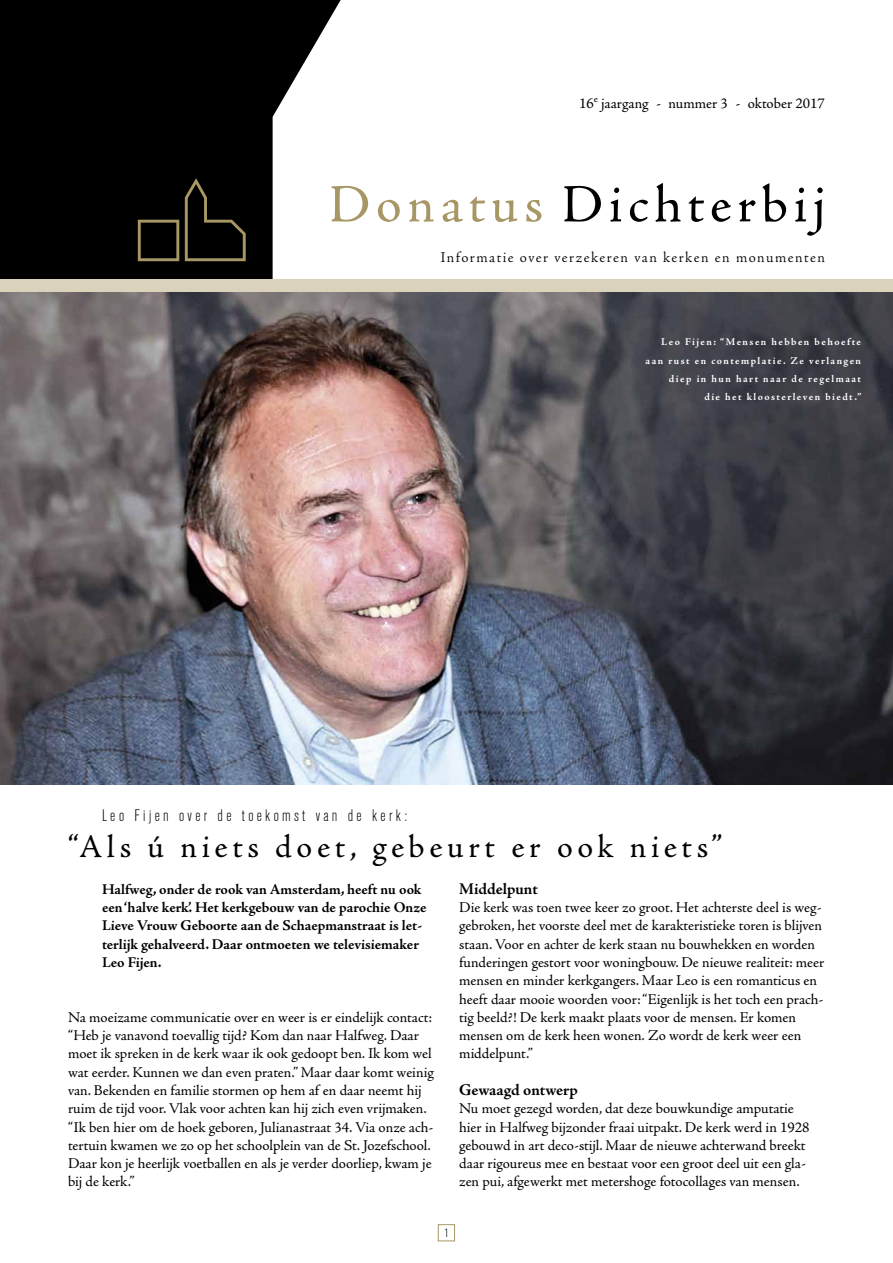
<style>
.page{position:relative;width:893px;height:1263px;background:#fff}
.page>*{position:absolute;margin:0;border:0;box-sizing:border-box;transform-origin:0 0}
.t1{font:54px "Adobe Jenson Pro";letter-spacing:.105em;color:#000}
.t2{font:33px "Adobe Jenson Pro";letter-spacing:.14em;color:#000}
.t3{font:300 condensed 16.5px "Akzidenz Grotesk BE";letter-spacing:.2em;color:#000}
.t4{font:700 16.5px "Adobe Jenson Pro";letter-spacing:-.005em;color:#000}
.t5{font:15px/18.3px "Adobe Jenson Pro";color:#000}
.t6{font:700 15px/18.3px "Adobe Jenson Pro";letter-spacing:-.005em;color:#000}
.t7{font:300 15px "Adobe Jenson Pro";letter-spacing:.095em;color:#000}
.t8{font:300 condensed 12px "Akzidenz Grotesk BE";color:#000}
.t9{font:700 10.5px/18.3px "Adobe Jenson Pro";letter-spacing:.135em;color:#fff;text-align:right}
.s1{color:#a79765}
</style>
<div class="page">
<div style="left:438px;top:1224px;width:17px;height:17px;border:1px solid #a79765"></div>
<img style="left:0;top:292px;width:893px;height:492px">
<svg style="left:0;top:0;width:341px;height:280px;fill:#000"></svg>
<svg style="left:185px;top:178px;width:61px;height:83px;background:#17150e"></svg>
<svg style="left:138px;top:220px;width:41px;height:41px;background:#282418"></svg>
<div style="left:0;top:280px;width:893px;height:12px;background:#dad2bb"></div>
<p class="t5" style="left:579px;top:94px;width:247px">16<sup>e</sup> jaargang - nummer 3 - oktober 2017</p>
<h1 class="t1" style="left:329px;top:174px;width:498px"><span class="s1">Donatus</span> Dichterbij</h1>
<p class="t7" style="left:440px;top:248px;width:386px">Informatie over verzekeren van kerken en monumenten</p>
<p class="t3" style="left:102px;top:806px;width:307px">Leo Fijen over de toekomst van de kerk:</p>
<p class="t9" style="left:646px;top:333px;width:217px">Leo Fijen: “Mensen hebben behoefte aan rust en contemplatie. Ze verlangen diep in hun hart naar de regelmaat<br>die het kloosterleven biedt.”</p>
<h2 class="t2" style="left:68px;top:828px;width:656px">“Als ú niets doet, gebeurt er ook niets”</h2>
<p class="t6" style="left:102px;top:880px;width:326px">Halfweg, onder de rook van Amsterdam, heeft nu ook een ‘halve kerk’. Het kerkgebouw van de parochie Onze Lieve Vrouw Geboorte aan de Schaepmanstraat is let&shy;terlijk gehalveerd. Daar ontmoeten we televisiemaker Leo Fijen.</p>
<p class="t5" style="left:68px;top:1008px;width:367px">Na moeizame communicatie over en weer is er eindelijk contact: “Heb je vanavond toevallig tijd? Kom dan naar Halfweg. Daar moet ik spreken in de kerk waar ik ook gedoopt ben. Ik kom wel wat eerder. Kunnen we dan even praten.” Maar daar komt weinig van. Bekenden en familie stormen op hem af en daar neemt hij ruim de tijd voor. Vlak voor achten kan hij zich even vrijmaken. “Ik ben hier om de hoek geboren, Julianastraat 34. Via onze ach&shy;tertuin kwamen we zo op het schoolplein van de St. Jozefschool.<br>Daar kon je heerlijk voetballen en als je verder doorliep, kwam je bij de kerk.”</p>
<p class="t4" style="left:459px;top:879px;width:80px">Middelpunt</p>
<p class="t5" style="left:459px;top:898px;width:367px">Die kerk was toen twee keer zo groot. Het achterste deel is weg&shy;gebroken, het voorste deel met de karakteristieke toren is blijven staan. Voor en achter de kerk staan nu bouwhekken en worden funderingen gestort voor woningbouw. De nieuwe realiteit: meer mensen en minder kerkgangers. Maar Leo is een romanticus en heeft daar mooie woorden voor: “Eigenlijk is het toch een prach&shy;tig beeld?! De kerk maakt plaats voor de mensen. Er komen mensen om de kerk heen wonen. Zo wordt de kerk weer een middelpunt.”</p>
<p class="t4" style="left:459px;top:1080px;width:120px">Gewaagd ontwerp</p>
<p class="t5" style="left:459px;top:1100px;width:352px">Nu moet gezegd worden, dat deze bouwkundige amputatie hier in Halfweg bijzonder fraai uitpakt. De kerk werd in 1928 gebouwd in art deco-stijl. Maar de nieuwe achterwand breekt daar rigoureus mee en bestaat voor een groot deel uit een gla&shy;zen pui, afgewerkt met metershoge fotocollages van mensen.</p>
<p class="t8" style="left:444px;top:1227px;width:6px">1</p>
</div>
